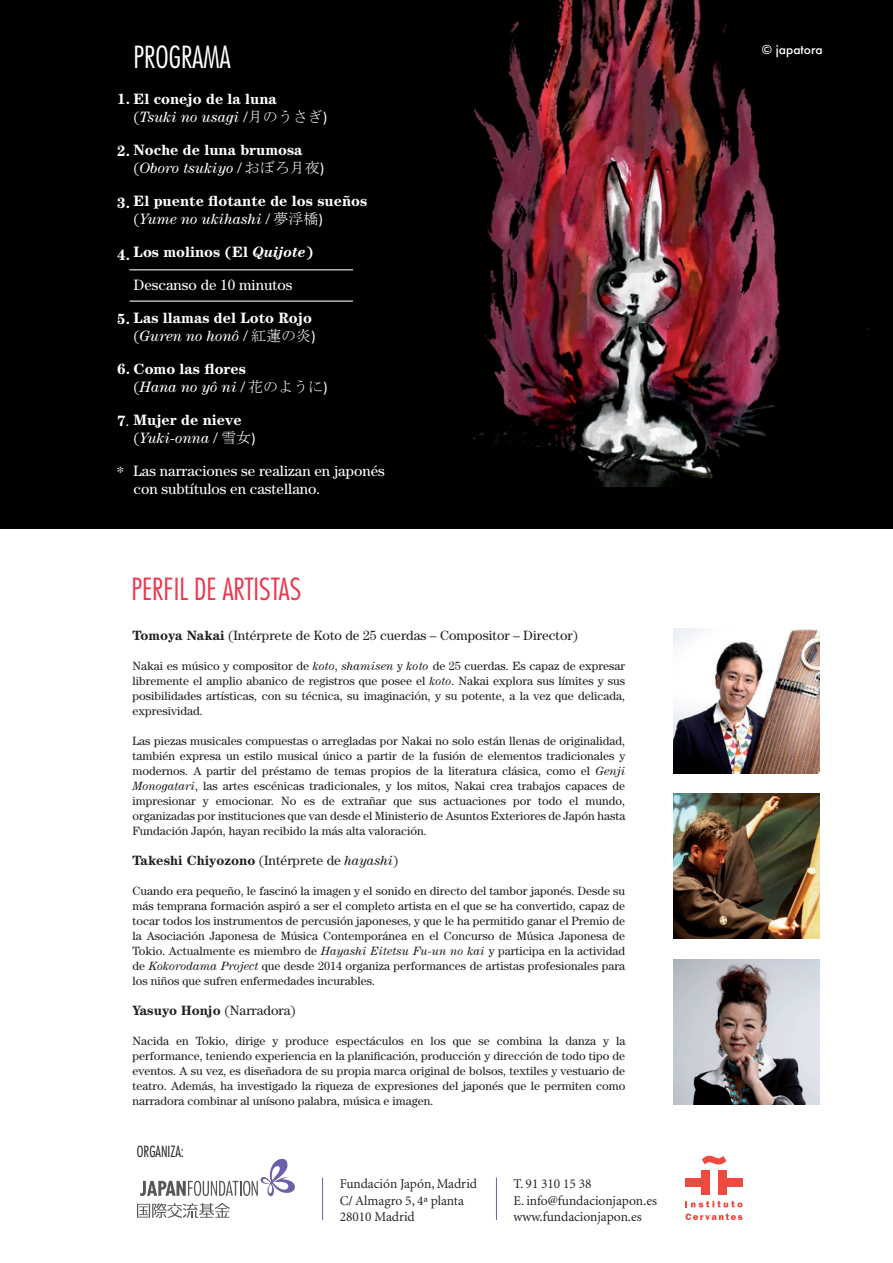
<style>
.page{position:relative;width:893px;height:1263px;background:#fff}
.page>*{position:absolute;margin:0;border:0;box-sizing:border-box;transform-origin:0 0}
.t1{font:300 condensed 29.7px "Futura Std";color:#ee354f}
.t2{font:300 condensed 29.7px "Futura Std";color:#fff}
.t3{font:700 15px/18px "Century Std";color:#fff}
.t4{font:15px/18px "Century Std";color:#fff}
.t5{font:300 condensed 15px "Futura Std";color:#231f20}
.t6{font:13.5px/16.5px "Minion MM 367 585 11";color:#231f20}
.t7{font:13.5px "Century Std";color:#1f2022}
.t8{font:700 13.5px "Century Std";color:#1f2022}
.t9{font:12px/15px "Century Std";color:#1f2022;text-align:justify}
.t10{font:500 12px "Futura";color:#fff}
.s1{font-weight:400}
.s2{font-weight:400;font-style:italic}
.s3{font-family:"MS Mincho";font-weight:400}
.s4{font-family:"Calibri";font-weight:400}
.s5{font-style:italic}
.s6{font-weight:700}
</style>
<div class="page">
<div style="left:0;top:0;width:893px;height:528px;background:#000"></div>
<img style="left:323px;top:0;width:546px;height:487px">
<svg style="left:137px;top:1159px;width:158px;height:59px"></svg>
<svg style="left:702px;top:1156px;width:24px;height:8px"></svg>
<div style="left:702px;top:1170px;width:8px;height:25px;background:#ef4a3f"></div>
<div style="left:685px;top:1178px;width:25px;height:8px;background:#ef4a3f"></div>
<div style="left:718px;top:1170px;width:8px;height:25px;background:#ef4a3f"></div>
<div style="left:718px;top:1178px;width:24px;height:8px;background:#ef4a3f"></div>
<svg style="left:685px;top:1201px;width:58px;height:6px"></svg>
<svg style="left:685px;top:1213px;width:58px;height:7px"></svg>
<img style="left:674px;top:628px;width:145px;height:146px">
<img style="left:674px;top:793px;width:145px;height:146px">
<img style="left:674px;top:959px;width:145px;height:146px">
<hr style="left:322px;top:1177px;width:1px;height:43px;background:#6d5ea9">
<hr style="left:496px;top:1177px;width:1px;height:43px;background:#6d5ea9">
<hr style="left:129px;top:269px;width:224px;height:1px;background:#fff">
<hr style="left:129px;top:301px;width:224px;height:1px;background:#fff">
<h1 class="t2" style="left:134px;top:40px;width:99px">PROGRAMA</h1>
<p class="t3" style="left:134px;top:90px;width:195px;text-indent:-17px">1. El conejo de la luna<br><span class="s1">(</span><span class="s2">Tsuki no usagi</span> <span class="s1">/</span><span class="s3">月のうさぎ</span><span class="s4">)</span></p>
<p class="t3" style="left:134px;top:141px;width:192px;text-indent:-17px">2. Noche de luna brumosa <span class="s1">(</span><span class="s2">Oboro tsukiyo</span> <span class="s1">/</span> <span class="s3">おぼろ月夜</span><span class="s4">)</span></p>
<p class="t3" style="left:134px;top:192px;width:235px">El puente flotante de los sueños <span class="s1">(</span><span class="s2">Yume no ukihashi</span> <span class="s1">/</span> <span class="s3">夢浮橋</span><span class="s4">)</span></p>
<p class="t3" style="left:134px;top:243px;width:181px">Los molinos (El <span class="s5">Quijote</span>)</p>
<p class="t4" style="left:134px;top:276px;width:160px">Descanso de 10 minutos</p>
<p class="t3" style="left:117px;top:309px;width:200px;text-align:right">5. Las llamas del Loto Rojo <span class="s1">(</span><span class="s2">Guren no honô</span> <span class="s1">/</span> <span class="s3">紅蓮の炎</span><span class="s4">)</span></p>
<p class="t3" style="left:134px;top:360px;width:196px;text-indent:-17px">6. Como las flores<br><span class="s1">(</span><span class="s2">Hana no yô ni</span> <span class="s1">/</span> <span class="s3">花のように</span><span class="s4">)</span></p>
<p class="t3" style="left:134px;top:411px;width:124px;text-indent:-17px">7<span class="s1">.</span> Mujer de nieve <span class="s1">(</span><span class="s2">Yuki-onna</span> <span class="s1">/</span> <span class="s3">雪女</span><span class="s4">)</span></p>
<p class="t4" style="left:134px;top:462px;width:253px">Las narraciones se realizan en japonés con subtítulos en castellano.</p>
<p class="t3" style="left:117px;top:193px;width:14px">3.</p>
<p class="t3" style="left:117px;top:245px;width:14px">4.</p>
<p class="t4" style="left:117px;top:463px;width:8px">*</p>
<h1 class="t1" style="left:132px;top:572px;width:171px">PERFIL DE ARTISTAS</h1>
<p class="t7" style="left:133px;top:628px;width:447px"><span class="s6">Tomoya Nakai</span> (Intérprete de Koto de 25 cuerdas – Compositor – Director)</p>
<p class="t9" style="left:133px;top:658px;width:494px">Nakai es músico y compositor de <span class="s5">koto</span>, <span class="s5">shamisen</span> y <span class="s5">koto</span> de 25 cuerdas. Es capaz de expresar libremente el amplio abanico de registros que posee el <span class="s5">koto</span>. Nakai explora sus límites y sus posibilidades artísticas, con su técnica, su imaginación, y su potente, a la vez que delicada, expresividad.</p>
<p class="t9" style="left:133px;top:733px;width:494px">Las piezas musicales compuestas o arregladas por Nakai no solo están llenas de originalidad, también expresa un estilo musical único a partir de la fusión de elementos tradicionales y modernos. A partir del préstamo de temas propios de la literatura clásica, como el <span class="s5">Genji Monogatari</span>, las artes escénicas tradicionales, y los mitos, Nakai crea trabajos capaces de impresionar y emocionar. No es de extrañar que sus actuaciones por todo el mundo, organizadas por instituciones que van desde el Ministerio de Asuntos Exteriores de Japón hasta Fundación Japón, hayan recibido la más alta valoración.</p>
<p class="t8" style="left:133px;top:853px;width:267px">Takeshi Chiyozono <span class="s1">(Intérprete de</span> <span class="s2">hayashi</span><span class="s1">)</span></p>
<p class="t9" style="left:133px;top:883px;width:494px">Cuando era pequeño, le fascinó la imagen y el sonido en directo del tambor japonés. Desde su más temprana formación aspiró a ser el completo artista en el que se ha convertido, capaz de tocar todos los instrumentos de percusión japoneses, y que le ha permitido ganar el Premio de la Asociación Japonesa de Música Contemporánea en el Concurso de Música Japonesa de Tokio. Actualmente es miembro de <span class="s5">Hayashi Eitetsu Fu-un no kai</span> y participa en la actividad de <span class="s5">Kokorodama Project</span> que desde 2014 organiza performances de artistas profesionales para los niños que sufren enfermedades incurables.</p>
<p class="t8" style="left:133px;top:1003px;width:165px">Yasuyo Honjo <span class="s1">(Narradora)</span></p>
<p class="t9" style="left:133px;top:1033px;width:494px">Nacida en Tokio, dirige y produce espectáculos en los que se combina la danza y la performance, teniendo experiencia en la planificación, producción y dirección de todo tipo de eventos. A su vez, es diseñadora de su propia marca original de bolsos, textiles y vestuario de teatro. Además, ha investigado la riqueza de expresiones del japonés que le permiten como narradora combinar al unísono palabra, música e imagen.</p>
<p class="t5" style="left:137px;top:1142px;width:49px">ORGANIZA:</p>
<p class="t6" style="left:340px;top:1176px;width:139px">Fundación Japón, Madrid<br>C/ Almagro 5, 4ª planta<br>28010 Madrid</p>
<p class="t6" style="left:514px;top:1176px;width:145px">T. 91 310 15 38<br>E. info@fundacionjapon.es www.fundacionjapon.es</p>
<p class="t10" style="left:762px;top:41px;width:62px">© japatora</p>
</div>
